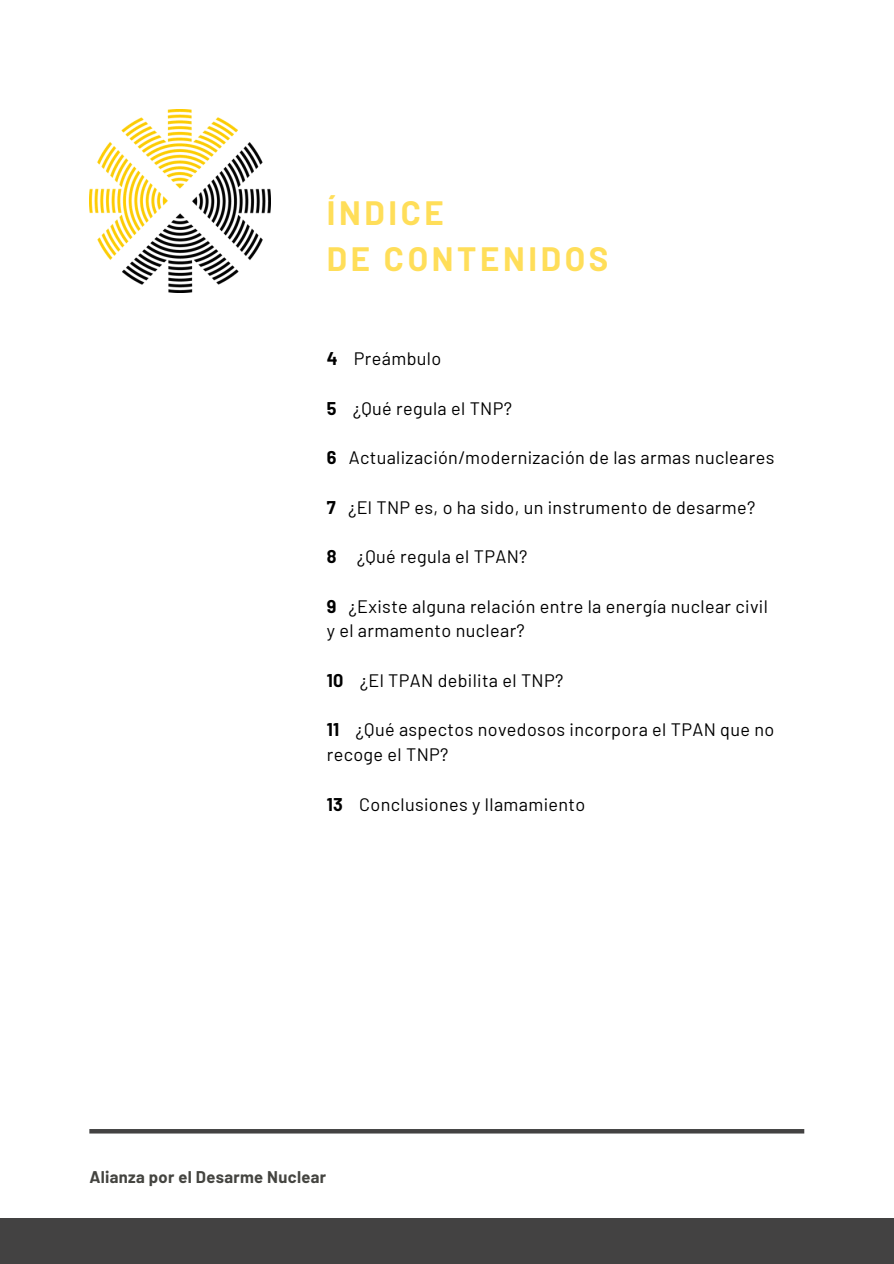
<style>
.page{position:relative;width:894px;height:1264px;background:#fff}
.page>*{position:absolute;margin:0;border:0;box-sizing:border-box;transform-origin:0 0}
.t1{font:700 33px/46.2px "Barlow";letter-spacing:.11em;color:#ffde59}
.t2{font:18px/24.8px "Barlow";letter-spacing:.02em;color:#000}
.t3{font:700 16.5px "Barlow";letter-spacing:.02em;color:#444440}
.s1{font-weight:700}
</style>
<div class="page">
<div style="left:0;top:1218px;width:893px;height:45px;background:#434242"></div>
<img style="left:89px;top:110px;width:181px;height:182px">
<div style="left:89px;top:1128px;width:715px;height:5px;background:#434242"></div>
<h1 class="t1" style="left:327px;top:190px;width:283px">ÍNDICE<br>DE CONTENIDOS</h1>
<p class="t2" style="left:327px;top:346px;width:116px"><span class="s1">4</span> Preámbulo</p>
<p class="t2" style="left:327px;top:395px;width:187px"><span class="s1">5</span> ¿Qué regula el TNP?</p>
<p class="t2" style="left:327px;top:445px;width:449px"><span class="s1">6</span> Actualización/modernización de las armas nucleares</p>
<p class="t2" style="left:327px;top:494px;width:430px"><span class="s1">7</span> ¿El TNP es, o ha sido, un instrumento de desarme?</p>
<p class="t2" style="left:327px;top:544px;width:202px"><span class="s1">8</span> ¿Qué regula el TPAN?</p>
<p class="t2" style="left:327px;top:593px;width:442px"><span class="s1">9</span> ¿Existe alguna relación entre la energía nuclear civil y el armamento nuclear?</p>
<p class="t2" style="left:327px;top:667px;width:238px"><span class="s1">10</span> ¿El TPAN debilita el TNP?</p>
<p class="t2" style="left:327px;top:717px;width:449px"><span class="s1">11</span> ¿Qué aspectos novedosos incorpora el TPAN que no recoge el TNP?</p>
<p class="t2" style="left:327px;top:791px;width:260px"><span class="s1">13</span> Conclusiones y llamamiento</p>
<p class="t3" style="left:89px;top:1166px;width:238px">Alianza por el Desarme Nuclear</p>
</div>
